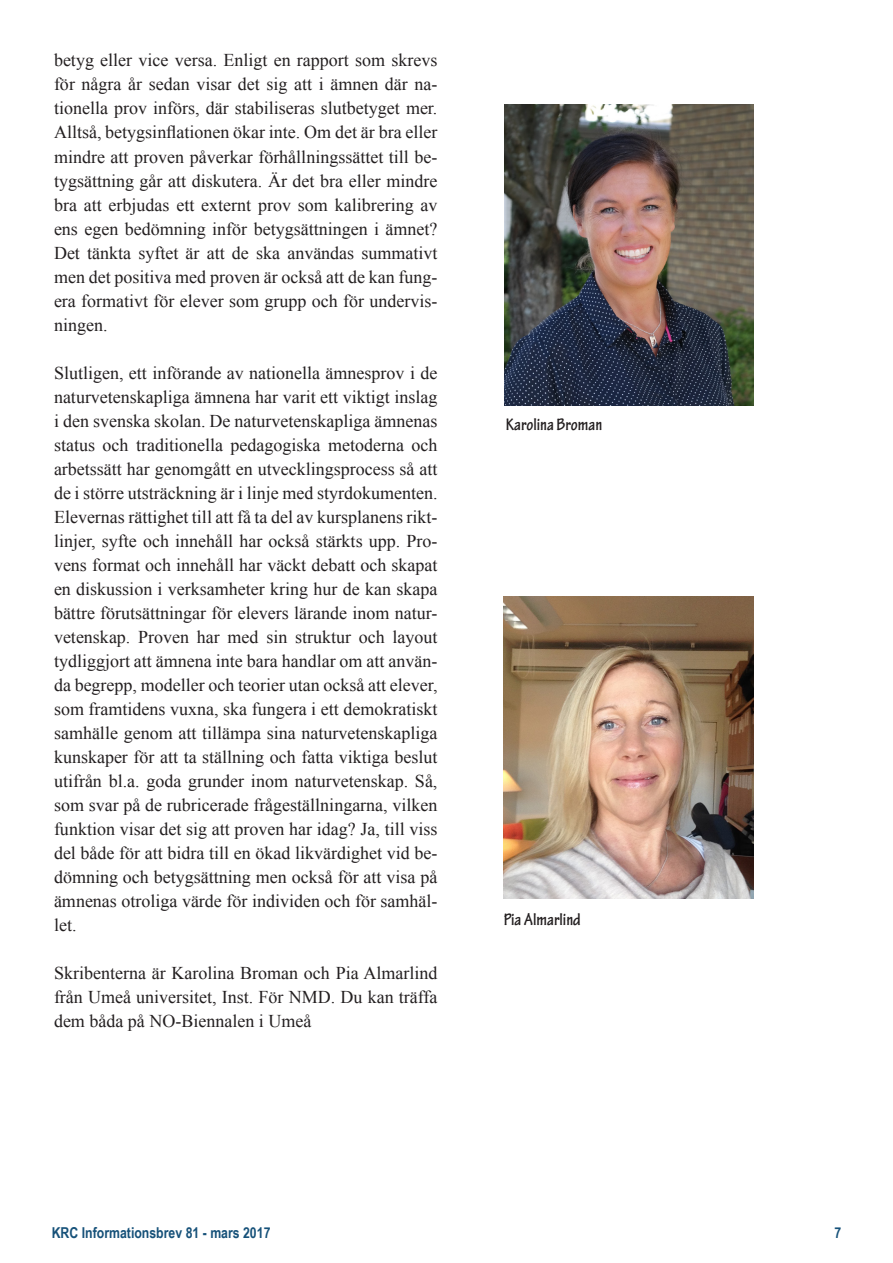
<style>
.page{position:relative;width:893px;height:1263px;background:#fff}
.page>*{position:absolute;margin:0;border:0;box-sizing:border-box;transform-origin:0 0}
.t1{font:18px/24px "Times New Roman";color:#231f20;text-align:justify}
.t2{font:700 condensed 18px "Tekton Pro";color:#231f20}
.t3{font:700 15px "Arial Narrow";color:#165179}
</style>
<div class="page">
<img style="left:505px;top:104px;width:248px;height:301px">
<img style="left:504px;top:596px;width:249px;height:303px">
<p class="t1" style="left:54px;top:48px;width:385px">betyg eller vice versa. Enligt en rapport som skrevs för några år sedan visar det sig att i ämnen där na&shy;tionella prov införs, där stabiliseras slutbetyget mer.<br>Alltså, betygsinflationen ökar inte. Om det är bra eller mindre att proven påverkar förhållningssättet till be&shy;tygsättning går att diskutera. Är det bra eller mindre bra att erbjudas ett externt prov som kalibrering av ens egen bedömning inför betygsättningen i ämnet?<br>Det tänkta syftet är att de ska användas summativt men det positiva med proven är också att de kan fung&shy;era formativt för elever som grupp och för undervis&shy;ningen.</p>
<p class="t1" style="left:54px;top:360px;width:385px">Slutligen, ett införande av nationella ämnesprov i de naturvetenskapliga ämnena har varit ett viktigt inslag i den svenska skolan. De naturvetenskapliga ämnenas status och traditionella pedagogiska metoderna och arbetssätt har genomgått en utvecklingsprocess så att de i större utsträckning är i linje med styrdokumenten.<br>Elevernas rättighet till att få ta del av kursplanens rikt&shy;linjer, syfte och innehåll har också stärkts upp. Pro&shy;vens format och innehåll har väckt debatt och skapat en diskussion i verksamheter kring hur de kan skapa bättre förutsättningar för elevers lärande inom natur&shy;vetenskap. Proven har med sin struktur och layout tydliggjort att ämnena inte bara handlar om att använ&shy;da begrepp, modeller och teorier utan också att elever, som framtidens vuxna, ska fungera i ett demokratiskt samhälle genom att tillämpa sina naturvetenskapliga kunskaper för att ta ställning och fatta viktiga beslut utifrån bl.a. goda grunder inom naturvetenskap. Så, som svar på de rubricerade frågeställningarna, vilken funktion visar det sig att proven har idag? Ja, till viss del både för att bidra till en ökad likvärdighet vid be&shy;dömning och betygsättning men också för att visa på ämnenas otroliga värde för individen och för samhäl&shy;let.</p>
<p class="t1" style="left:54px;top:960px;width:385px">Skribenterna är Karolina Broman och Pia Almarlind från Umeå universitet, Inst. För NMD. Du kan träffa dem båda på NO-Biennalen i Umeå</p>
<p class="t2" style="left:506px;top:414px;width:98px">Karolina Broman</p>
<p class="t2" style="left:504px;top:909px;width:78px">Pia Almarlind</p>
<p class="t3" style="left:52px;top:1221px;width:220px">KRC Informationsbrev 81 - mars 2017</p>
<p class="t3" style="left:834px;top:1221px;width:8px">7</p>
</div>
